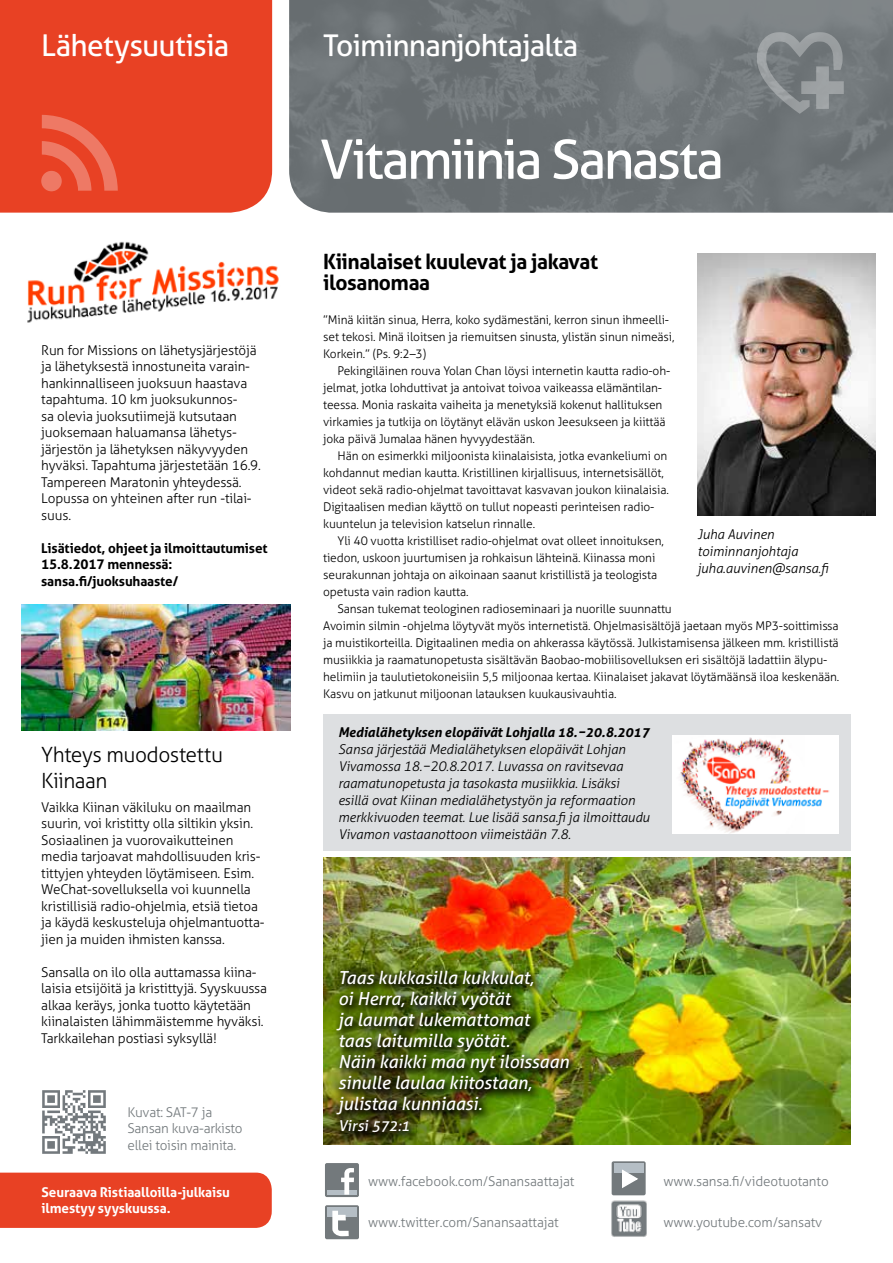
<style>
.page{position:relative;width:893px;height:1263px;background:#fff}
.page>*{position:absolute;margin:0;border:0;box-sizing:border-box;transform-origin:0 0}
.t1{font:54px "Aller";letter-spacing:-.05em;color:#fff}
.t2{font:30px "Aller";letter-spacing:-.025em;color:#fff}
.t3{font:700 21px/21px "Aller";letter-spacing:-.02em;color:#000}
.t4{font:300 21px/25.2px "Aller";letter-spacing:-.025em;color:#000}
.t5{font:italic 18px/21px "Aller";letter-spacing:-.005em;color:#fff}
.t6{font:italic 15px "Aller";letter-spacing:.005em;color:#fff}
.t7{font:300 13.5px/16.5px "Aller";letter-spacing:-.01em;color:#000}
.t8{font:italic 300 13.5px/17px "Aller";letter-spacing:-.005em;color:#000}
.t9{font:300 13.5px/16.5px "Aller";letter-spacing:-.01em;color:#73797c}
.t10{font:700 13.5px/16.5px "Aller";letter-spacing:-.01em;color:#000}
.t11{font:700 13.5px/16.5px "Aller";letter-spacing:-.005em;color:#fff}
.t12{font:italic 700 13.5px "Aller";letter-spacing:-.005em;color:#000}
.t13{font:300 12px/17px "Aller";letter-spacing:-.01em;color:#000}
</style>
<div class="page">
<div style="left:323px;top:714px;width:527px;height:136px;background:#dddfe1"></div>
<div style="left:0;top:0;width:272px;height:213px;background:#e84124"></div>
<img style="left:289px;top:0;width:603px;height:213px">
<img style="left:697px;top:253px;width:179px;height:263px">
<svg style="left:42px;top:115px;width:76px;height:76px;background:#ea5a42"></svg>
<svg style="left:757px;top:32px;width:87px;height:82px;background:#83888b"></svg>
<img style="left:323px;top:858px;width:527px;height:287px">
<svg style="left:892px;top:0;width:1px;height:213px"></svg>
<div style="left:0;top:1172px;width:272px;height:56px;background:#e84124"></div>
<div style="left:331px;top:965px;width:250px;height:179px;background:#000;opacity:.75"></div>
<img style="left:42px;top:1090px;width:64px;height:64px">
<div style="left:325px;top:1163px;width:34px;height:34px;background:#73797c;border-radius:2px"></div>
<hr style="left:327px;top:1190px;width:30px;height:4px;background:#b5bec5">
<svg style="left:341px;top:1168px;width:13px;height:26px"></svg>
<div style="left:325px;top:1205px;width:34px;height:34px;background:#73797c;border-radius:2px"></div>
<div style="left:327px;top:1207px;width:30px;height:10px;background:#b5bec5"></div>
<svg style="left:332px;top:1211px;width:17px;height:25px"></svg>
<div style="left:612px;top:1161px;width:34px;height:34px;background:#73797c;border-radius:2px"></div>
<div style="left:614px;top:1163px;width:29px;height:10px;background:#b5bec5"></div>
<svg style="left:622px;top:1169px;width:16px;height:19px"></svg>
<img style="left:611px;top:1200px;width:36px;height:37px">
<img style="left:27px;top:241px;width:252px;height:82px">
<img style="left:673px;top:736px;width:165px;height:97px">
<img style="left:21px;top:605px;width:269px;height:125px">
<h2 class="t2" style="left:41px;top:27px;width:190px">Lähetysuutisia</h2>
<h2 class="t2" style="left:323px;top:27px;width:257px">Toiminnanjohtajalta</h2>
<p class="t7" style="left:41px;top:342px;width:221px">Run for Missions on lähetysjärjestöjä ja lähetyksestä innostuneita varain&shy;hankinnalliseen juoksuun haastava tapahtuma. 10 km juoksukunnos-<br>sa olevia juoksutiimejä kutsutaan juoksemaan haluamansa lähetys&shy;järjestön ja lähetyksen näkyvyyden hyväksi. Tapahtuma järjestetään 16.9.<br>Tampereen Maratonin yhteydessä.<br>Lopussa on yhteinen after run -tilai&shy;suus.</p>
<p class="t10" style="left:41px;top:540px;width:228px">Lisätiedot, ohjeet ja ilmoittautumiset<br>15.8.2017 mennessä: sansa.fi/juoksuhaaste/</p>
<h3 class="t4" style="left:41px;top:742px;width:183px">Yhteys muodostettu<br>Kiinaan</h3>
<p class="t7" style="left:41px;top:798px;width:225px">Vaikka Kiinan väkiluku on maailman suurin, voi kristitty olla siltikin yksin.<br>Sosiaalinen ja vuorovaikutteinen media tarjoavat mahdollisuuden kris&shy;tittyjen yhteyden löytämiseen. Esim.<br>WeChat-sovelluksella voi kuunnella kristillisiä radio-ohjelmia, etsiä tietoa ja käydä keskusteluja ohjelmantuotta&shy;jien ja muiden ihmisten kanssa.</p>
<p class="t7" style="left:41px;top:963px;width:227px">Sansalla on ilo olla auttamassa kiina&shy;laisia etsijöitä ja kristittyjä. Syyskuussa alkaa keräys, jonka tuotto käytetään kiinalaisten lähimmäistemme hyväksi.<br>Tarkkailehan postiasi syksyllä!</p>
<p class="t9" style="left:128px;top:1104px;width:117px">Kuvat: SAT-7 ja<br>Sansan kuva-arkisto ellei toisin mainita.</p>
<p class="t11" style="left:41px;top:1184px;width:190px">Seuraava Ristiaalloilla-julkaisu ilmestyy syyskuussa.</p>
<h1 class="t1" style="left:320px;top:127px;width:406px">Vitamiinia Sanasta</h1>
<h3 class="t3" style="left:323px;top:250px;width:277px">Kiinalaiset kuulevat ja jakavat ilosanomaa</h3>
<p class="t13" style="left:323px;top:311px;width:353px">”Minä kiitän sinua, Herra, koko sydämestäni, kerron sinun ihmeelli&shy;set tekosi. Minä iloitsen ja riemuitsen sinusta, ylistän sinun nimeäsi,<br>Korkein.” (Ps. 9:2–3)</p>
<p class="t13" style="left:323px;top:362px;width:349px;text-indent:14px">Pekingiläinen rouva Yolan Chan löysi internetin kautta radio-oh&shy;jelmat, jotka lohduttivat ja antoivat toivoa vaikeassa elämäntilan&shy;teessa. Monia raskaita vaiheita ja menetyksiä kokenut hallituksen virkamies ja tutkija on löytänyt elävän uskon Jeesukseen ja kiittää joka päivä Jumalaa hänen hyvyydestään.</p>
<p class="t13" style="left:323px;top:447px;width:347px;text-indent:14px">Hän on esimerkki miljoonista kiinalaisista, jotka evankeliumi on kohdannut median kautta. Kristillinen kirjallisuus, internetsisällöt, videot sekä radio-ohjelmat tavoittavat kasvavan joukon kiinalaisia.<br>Digitaalisen median käyttö on tullut nopeasti perinteisen radio&shy;kuuntelun ja television katselun rinnalle.</p>
<p class="t13" style="left:323px;top:532px;width:342px;text-indent:14px">Yli 40 vuotta kristilliset radio-ohjelmat ovat olleet innoituksen, tiedon, uskoon juurtumisen ja rohkaisun lähteinä. Kiinassa moni seurakunnan johtaja on aikoinaan saanut kristillistä ja teologista opetusta vain radion kautta.</p>
<p class="t13" style="left:323px;top:600px;width:518px;text-indent:14px">Sansan tukemat teologinen radioseminaari ja nuorille suunnattu<br>Avoimin silmin -ohjelma löytyvät myös internetistä. Ohjelmasisältöjä jaetaan myös MP3-soittimissa ja muistikorteilla. Digitaalinen media on ahkerassa käytössä. Julkistamisensa jälkeen mm. kristillistä musiikkia ja raamatunopetusta sisältävän Baobao-mobiilisovelluksen eri sisältöjä ladattiin älypu&shy;helimiin ja taulutietokoneisiin 5,5 miljoonaa kertaa. Kiinalaiset jakavat löytämäänsä iloa keskenään.<br>Kasvu on jatkunut miljoonan latauksen kuukausivauhtia.</p>
<p class="t8" style="left:697px;top:526px;width:134px">Juha Auvinen toiminnanjohtaja juha.auvinen@sansa.fi</p>
<p class="t12" style="left:338px;top:724px;width:313px">Medialähetyksen elopäivät Lohjalla 18.−20.8.2017</p>
<p class="t8" style="left:338px;top:741px;width:313px">Sansa järjestää Medialähetyksen elopäivät Lohjan Vivamossa 18.−20.8.2017. Luvassa on ravitsevaa raamatunopetusta ja tasokasta musiikkia. Lisäksi esillä ovat Kiinan medialähetystyön ja reformaation merkkivuoden teemat. Lue lisää sansa.fi ja ilmoittaudu Vivamon vastaanottoon viimeistään 7.8.</p>
<h3 class="t5" style="left:338px;top:967px;width:233px">Taas kukkasilla kukkulat,<br>oi Herra, kaikki vyötät<br>ja laumat lukemattomat<br>taas laitumilla syötät.<br>Näin kaikki maa nyt iloissaan sinulle laulaa kiitostaan, julistaa kunniaasi.</h3>
<p class="t6" style="left:338px;top:1116px;width:73px">Virsi 572:1</p>
<p class="t9" style="left:368px;top:1173px;width:208px">www.facebook.com/Sanansaattajat</p>
<p class="t9" style="left:368px;top:1214px;width:192px">www.twitter.com/Sanansaattajat</p>
<p class="t9" style="left:663px;top:1173px;width:167px">www.sansa.fi/videotuotanto</p>
<p class="t9" style="left:663px;top:1214px;width:160px">www.youtube.com/sansatv</p>
</div>
